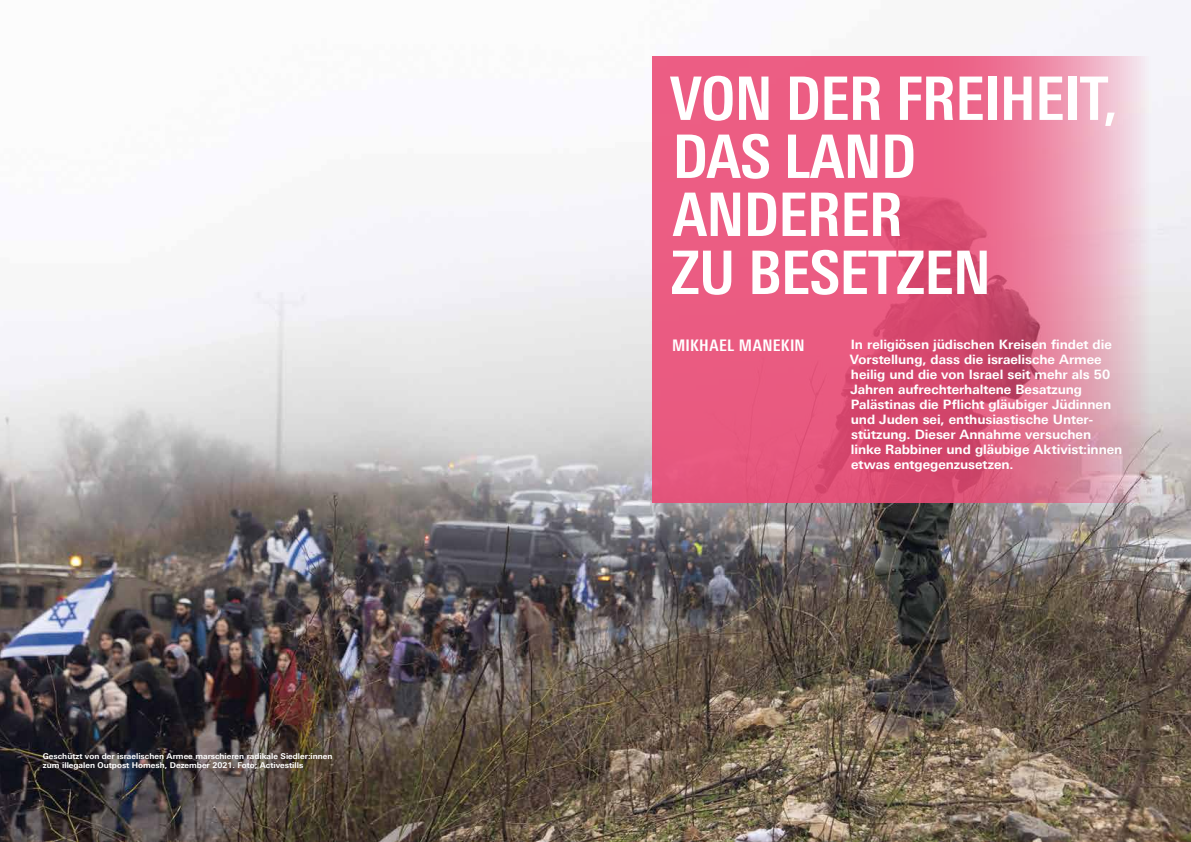
<style>
.page{position:relative;width:1191px;height:842px;background:#fff}
.page>*{position:absolute;margin:0;border:0;box-sizing:border-box;transform-origin:0 0}
.t1{font:700 60px/58px "Linotype Univers 620 Cn";letter-spacing:-.01em;color:#fff}
.t2{font:700 16px "Linotype Univers 620 Cn";letter-spacing:.025em;color:#fff}
.t3{font:700 13px/15px "Linotype Univers 630";letter-spacing:-.005em;color:#fff}
.t4{font:700 8px/9.6px "Linotype Univers 630";color:#fff}
</style>
<div class="page">
<img style="left:0;top:0;width:1191px;height:842px">
<svg style="left:652px;top:57px;width:539px;height:446px;background:#e47493"></svg>
<p class="t4" style="left:43px;top:752px;width:291px">Geschützt von der israelischen Armee marschieren radikale Siedler:innen zum illegalen Outpost Homesh, Dezember 2021. Foto; Activestills</p>
<h1 class="t1" style="left:669px;top:78px;width:449px">VON DER FREIHEIT,<br>DAS LAND<br>ANDERER<br>ZU BESETZEN</h1>
<p class="t2" style="left:672px;top:340px;width:134px">MIKHAEL MANEKIN</p>
<p class="t3" style="left:850px;top:339px;width:274px">In religiösen jüdischen Kreisen findet die Vorstellung, dass die israelische Armee heilig und die von Israel seit mehr als 50<br>Jahren aufrechterhaltene Besatzung Palästinas die Pflicht gläubiger Jüdinnen und Juden sei, enthusiastische Unter&shy;stützung. Dieser Annahme versuchen linke Rabbiner und gläubige Aktivist:innen etwas entgegenzusetzen.</p>
</div>
